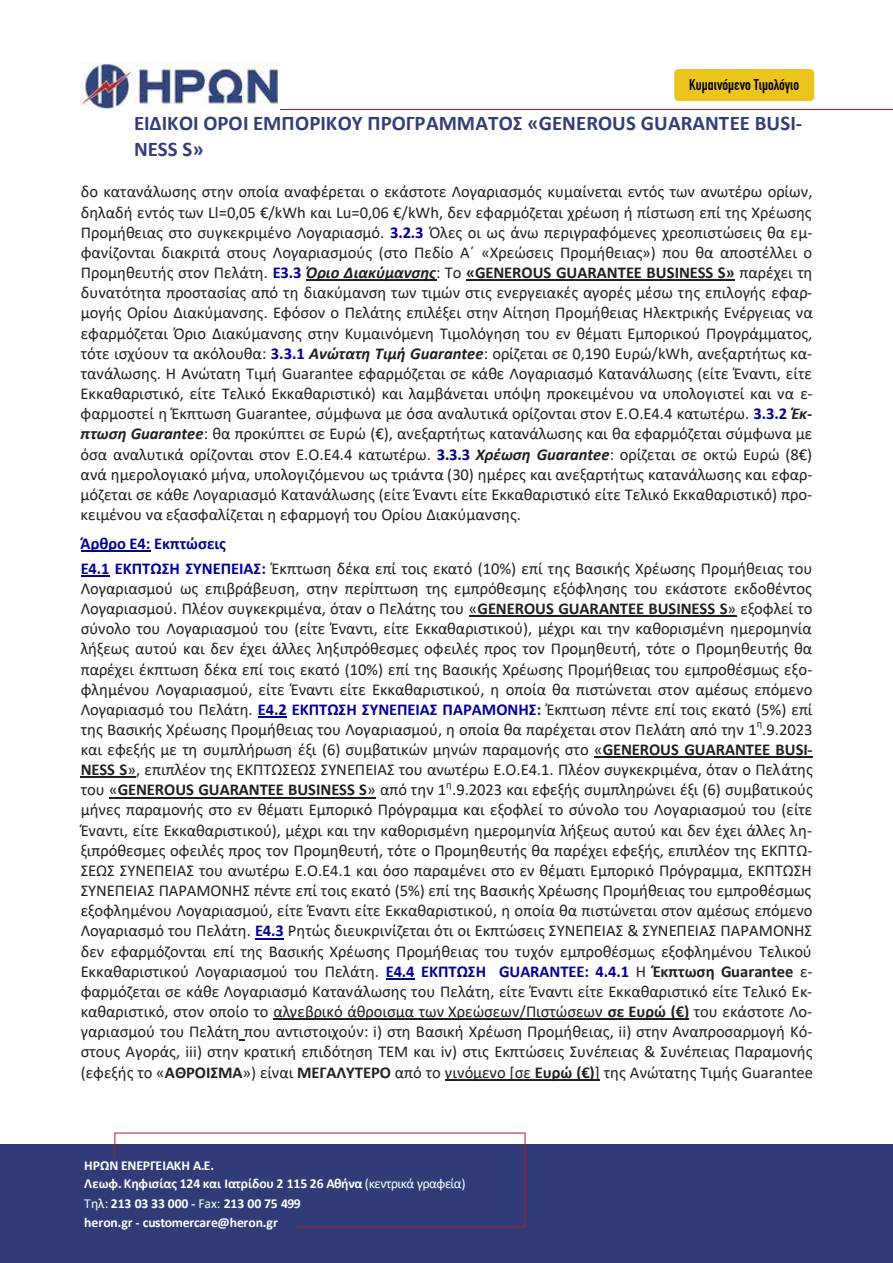
<style>
.page{position:relative;width:893px;height:1263px;background:#fff}
.page>*{position:absolute;margin:0;border:0;box-sizing:border-box;transform-origin:0 0}
.t1{font:700 20.85px/26px "Calibri";color:#333e79}
.t2{font:16.5px/20.1px "Calibri";color:#231f20;text-align:justify}
.t3{font:15.3px "CF Din Condensed";color:#000}
.t4{font:700 13.65px/18px "Calibri";letter-spacing:-.005em;color:#fff}
.t5{font:10.5px "Calibri";color:#231f20}
.s1{font-weight:700;color:#009}
.s2{font-weight:700;font-style:italic}
.s3{font-weight:700}
.s4{font-weight:400}
</style>
<div class="page">
<div style="left:0;top:1144px;width:893px;height:119px;background:#303b78"></div>
<svg style="left:114px;top:1132px;width:412px;height:96px"></svg>
<img style="left:114px;top:1156px;width:381px;height:72px">
<hr style="left:138px;top:109px;width:755px;height:1px;background:#ac1f22">
<img style="left:81px;top:63px;width:198px;height:47px">
<hr style="left:306px;top:280px;width:130px;height:1px;background:#231f20">
<hr style="left:466px;top:280px;width:269px;height:1px;background:#231f20">
<hr style="left:81px;top:551px;width:70px;height:1px;background:#009">
<hr style="left:81px;top:575px;width:28px;height:2px;background:#009">
<hr style="left:469px;top:616px;width:267px;height:1px;background:#231f20">
<svg style="left:258px;top:717px;width:29px;height:1px"></svg>
<hr style="left:594px;top:757px;width:218px;height:1px;background:#231f20">
<hr style="left:81px;top:777px;width:55px;height:1px;background:#231f20">
<hr style="left:109px;top:797px;width:267px;height:1px;background:#231f20">
<svg style="left:255px;top:938px;width:29px;height:1px"></svg>
<svg style="left:386px;top:978px;width:29px;height:1px"></svg>
<hr style="left:273px;top:1019px;width:416px;height:1px;background:#231f20">
<hr style="left:445px;top:1079px;width:155px;height:1px;background:#231f20">
<div style="left:674px;top:69px;width:140px;height:32px;background:#ebc41c;border-radius:4px"></div>
<p class="t3" style="left:689px;top:76px;width:111px">Κυµαινόµενο Τιµολόγιο</p>
<p class="t1" style="left:134px;top:109px;width:669px">ΕΙΔΙΚΟΙ ΟΡΟΙ ΕΜΠΟΡΙΚΟΥ ΠΡΟΓΡΑΜΜΑΤΟΣ «GENEROUS GUARANTEE BUSI-<br>NESS S»</p>
<p class="t2" style="left:81px;top:181px;width:733px">δο κατανάλωσης στην οποία αναφέρεται ο εκάστοτε Λογαριασμός κυμαίνεται εντός των ανωτέρω ορίων, δηλαδή εντός των Ll=0,05 €/kWh και Lu=0,06 €/kWh, δεν εφαρμόζεται χρέωση ή πίστωση επί της Χρέωσης Προμήθειας στο συγκεκριμένο Λογαριασµό. <span class="s1">3.2.3</span> Όλες οι ως άνω περιγραφόμενες χρεοπιστώσεις θα εμ&shy;φανίζονται διακριτά στους Λογαριασμούς (στο Πεδίο A΄ «Χρεώσεις Προμήθειας») που θα αποστέλλει ο Προμηθευτής στον Πελάτη. <span class="s1">Ε3.3</span> <span class="s2">Όριο Διακύμανσης</span>: Το <span class="s3">«GENEROUS GUARANTEE BUSINESS S»</span> παρέχει τη δυνατότητα προστασίας από τη διακύμανση των τιμών στις ενεργειακές αγορές μέσω της επιλογής εφαρ&shy;μογής Ορίου Διακύμανσης. Εφόσον ο Πελάτης επιλέξει στην Αίτηση Προμήθειας Ηλεκτρικής Ενέργειας να εφαρμόζεται Όριο Διακύμανσης στην Κυμαινόμενη Τιμολόγηση του εν θέματι Εμπορικού Προγράμματος, τότε ισχύουν τα ακόλουθα: <span class="s1">3.3.1</span> <span class="s2">Ανώτατη Τιμή Guarantee</span>: ορίζεται σε 0,190 Ευρώ/kWh, ανεξαρτήτως κα&shy;τανάλωσης. Η Ανώτατη Τιμή Guarantee εφαρμόζεται σε κάθε Λογαριασμό Κατανάλωσης (είτε Έναντι, είτε Εκκαθαριστικό, είτε Τελικό Εκκαθαριστικό) και λαμβάνεται υπόψη προκειμένου να υπολογιστεί και να ε&shy;φαρμοστεί η Έκπτωση Guarantee, σύμφωνα με όσα αναλυτικά ορίζονται στον Ε.O.Ε4.4 κατωτέρω. <span class="s1">3.3.2</span> <span class="s2">Έκ&shy;πτωση Guarantee</span>: θα προκύπτει σε Ευρώ (€), ανεξαρτήτως κατανάλωσης και θα εφαρμόζεται σύμφωνα με όσα αναλυτικά ορίζονται στον Ε.O.Ε4.4 κατωτέρω. <span class="s1">3.3.3</span> <span class="s2">Χρέωση Guarantee</span>: ορίζεται σε οκτώ Ευρώ (8€) ανά ημερολογιακό μήνα, υπολογιζόμενου ως τριάντα (30) ημέρες και ανεξαρτήτως κατανάλωσης και εφαρ&shy;μόζεται σε κάθε Λογαριασμό Κατανάλωσης (είτε Έναντι είτε Εκκαθαριστικό είτε Τελικό Εκκαθαριστικό) προ&shy;κειμένου να εξασφαλίζεται η εφαρμογή του Ορίου Διακύμανσης.</p>
<p class="t2" style="left:81px;top:530px;width:733px;line-height:24.9px"><span class="s1">Άρθρο Ε4: Εκπτώσεις<br>Ε4.1 ΕΚΠΤΩΣΗ ΣΥΝΕΠΕΙΑΣ:</span> Έκπτωση δέκα επί τοις εκατό (10%) επί της Βασικής Χρέωσης Προμήθειας του</p>
<p class="t2" style="left:81px;top:578px;width:733px">Λογαριασµού ως επιβράβευση, στην περίπτωση της εμπρόθεσμης εξόφλησης του εκάστοτε εκδοθέντος Λογαριασµού. Πλέον συγκεκριμένα, όταν ο Πελάτης του «<span class="s3">GENEROUS GUARANTEE BUSINESS S</span>» εξοφλεί το σύνολο του Λογαριασµού του (είτε Έναντι, είτε Εκκαθαριστικού), μέχρι και την καθορισμένη ημερομηνία λήξεως αυτού και δεν έχει άλλες ληξιπρόθεσμες οφειλές προς τον Προμηθευτή, τότε ο Προμηθευτής θα παρέχει έκπτωση δέκα επί τοις εκατό (10%) επί της Βασικής Χρέωσης Προμήθειας του εμπροθέσμως εξο&shy;φλημένου Λογαριασµού, είτε Έναντι είτε Εκκαθαριστικού, η οποία θα πιστώνεται στον αμέσως επόμενο Λογαριασµό του Πελάτη. <span class="s1">Ε4.2 ΕΚΠΤΩΣΗ ΣΥΝΕΠΕΙΑΣ ΠΑΡΑΜΟΝΗΣ:</span> Έκπτωση πέντε επί τοις εκατό (5%) επί της Βασικής Χρέωσης Προμήθειας του Λογαριασμού, η οποία θα παρέχεται στον Πελάτη από την 1 .9.2023</p>
<p class="t5" style="left:757px;top:716px;width:7px">η</p>
<p class="t2" style="left:81px;top:739px;width:734px">και εφεξής με τη συμπλήρωση έξι (6) συμβατικών μηνών παραμονής στο «<span class="s3">GENEROUS GUARANTEE BUSI-NESS S</span>», επιπλέον της ΕΚΠΤΩΣΕΩΣ ΣΥΝΕΠΕΙΑΣ του ανωτέρω Ε.Ο.Ε4.1. Πλέον συγκεκριμένα, όταν ο Πελάτης του «<span class="s3">GENEROUS GUARANTEE BUSINESS S</span>» από την 1 .9.2023 και εφεξής συμπληρώνει έξι (6) συμβατικούς</p>
<p class="t5" style="left:446px;top:777px;width:7px">η</p>
<p class="t2" style="left:81px;top:799px;width:734px">μήνες παραμονής στο εν θέματι Εμπορικό Πρόγραμμα και εξοφλεί το σύνολο του Λογαριασµού του (είτε Έναντι, είτε Εκκαθαριστικού), μέχρι και την καθορισμένη ημερομηνία λήξεως αυτού και δεν έχει άλλες λη&shy;ξιπρόθεσμες οφειλές προς τον Προμηθευτή, τότε ο Προμηθευτής θα παρέχει εφεξής, επιπλέον της ΕΚΠΤΩ-ΣΕΩΣ ΣΥΝΕΠΕΙΑΣ του ανωτέρω Ε.Ο.Ε4.1 και όσο παραμένει στο εν θέματι Εμπορικό Πρόγραμμα, ΕΚΠΤΩΣΗ ΣΥΝΕΠΕΙΑΣ ΠΑΡΑΜΟΝΗΣ πέντε επί τοις εκατό (5%) επί της Βασικής Χρέωσης Προμήθειας του εμπροθέσμως εξοφλημένου Λογαριασµού, είτε Έναντι είτε Εκκαθαριστικού, η οποία θα πιστώνεται στον αμέσως επόμενο Λογαριασµό του Πελάτη. <span class="s1">Ε4.3</span> Ρητώς διευκρινίζεται ότι οι Εκπτώσεις ΣΥΝΕΠΕΙΑΣ &amp; ΣΥΝΕΠΕΙΑΣ ΠΑΡΑΜΟΝΗΣ δεν εφαρμόζονται επί της Βασικής Χρέωσης Προμήθειας του τυχόν εμπροθέσμως εξοφλημένου Τελικού Εκκαθαριστικού Λογαριασμού του Πελάτη. <span class="s1">Ε4.4 ΕΚΠΤΩΣΗ GUARANTEE: 4.4.1</span> Η <span class="s3">Έκπτωση Guarantee</span> ε&shy;φαρμόζεται σε κάθε Λογαριασμό Κατανάλωσης του Πελάτη, είτε Έναντι είτε Εκκαθαριστικό είτε Τελικό Εκ&shy;καθαριστικό, στον οποίο το αλγεβρικό άθροισμα των Χρεώσεων/Πιστώσεων <span class="s3">σε Ευρώ (€)</span> του εκάστοτε Λο&shy;γαριασμού του Πελάτη που αντιστοιχούν: i) στη Βασική Χρέωση Προμήθειας, ii) στην Αναπροσαρμογή Κό&shy;στους Αγοράς, iii) στην κρατική επιδότηση ΤΕΜ και iv) στις Εκπτώσεις Συνέπειας &amp; Συνέπειας Παραμονής (εφεξής το «<span class="s3">ΑΘΡΟΙΣΜΑ</span>») είναι <span class="s3">ΜΕΓΑΛΥΤΕΡΟ</span> από το γινόμενο [σε <span class="s3">Ευρώ (€)</span>] της Ανώτατης Τιμής Guarantee</p>
<p class="t4" style="left:84px;top:1157px;width:383px">ΗΡΩΝ ENEΡΓΕΙΑΚΗ Α.Ε.<br>Λεωφ. Κηφισίας 124 και Ιατρίδου 2 115 26 Αθήνα <span class="s4">(κεντρικά γραφεία)</span></p>
<p class="t4" style="left:84px;top:1194px;width:218px;line-height:18.8px"><span class="s4">Τηλ:</span> 213 03 33 000 - <span class="s4">Fax:</span> 213 00 75 499 heron.gr - customercare@heron.gr</p>
</div>
